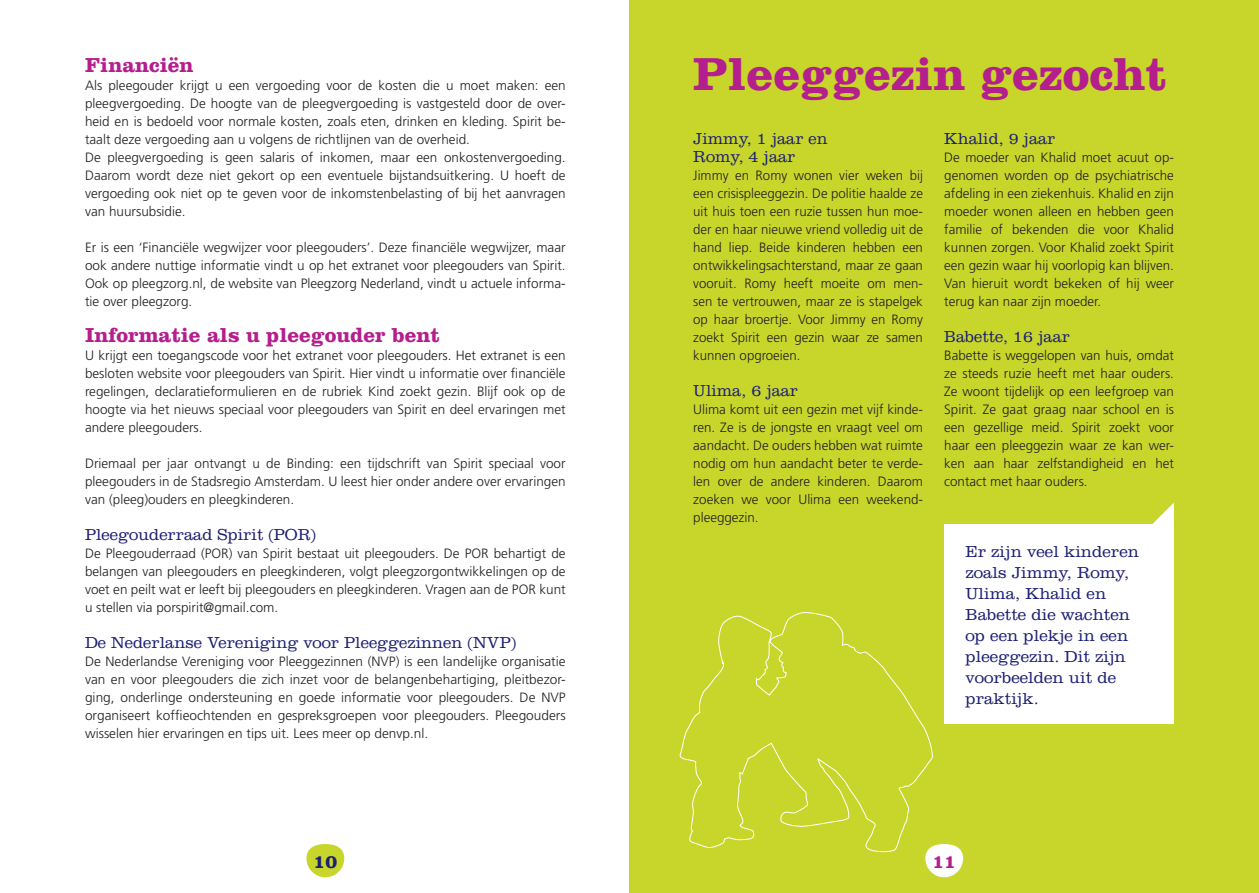
<style>
.page{position:relative;width:1259px;height:893px;background:#fff}
.page>*{position:absolute;margin:0;border:0;box-sizing:border-box;transform-origin:0 0}
.t1{font:700 48px "Clarendon";color:#b41e8d}
.t2{font:700 21px "Clarendon";color:#b41e8d}
.t3{font:700 19.2px "Clarendon";color:#1c2072}
.t4{font:700 19.2px "Clarendon";color:#b41e8d}
.t5{font:300 16.5px/21px "Clarendon";color:#1c2072}
.t6{font:300 13.5px/18px "Frutiger";color:#231f20;text-align:justify}
</style>
<div class="page">
<div style="left:629px;top:0;width:630px;height:893px;background:#c8d62c"></div>
<svg style="left:306px;top:844px;width:38px;height:33px"></svg>
<svg style="left:925px;top:844px;width:38px;height:33px"></svg>
<svg style="left:1152px;top:503px;width:22px;height:21px"></svg>
<div style="left:944px;top:524px;width:230px;height:199px;background:#fff"></div>
<svg style="left:679px;top:612px;width:254px;height:241px"></svg>
<h2 class="t2" style="left:85px;top:52px;width:110px">Financiën</h2>
<p class="t6" style="left:85px;top:76px;width:482px;text-align:left">Als pleegouder krijgt u een vergoeding voor de kosten die u moet maken: een pleegvergoeding. De hoogte van de pleegvergoeding is vastgesteld door de over&shy;heid en is bedoeld voor normale kosten, zoals eten, drinken en kleding. Spirit be&shy;taalt deze vergoeding aan u volgens de richtlijnen van de overheid.<br>De pleegvergoeding is geen salaris of inkomen, maar een onkostenvergoeding.<br>Daarom wordt deze niet gekort op een eventuele bijstandsuitkering. U hoeft de vergoeding ook niet op te geven voor de inkomstenbelasting of bij het aanvragen van huursubsidie.</p>
<p class="t6" style="left:85px;top:238px;width:482px">Er is een ‘Financiële wegwijzer voor pleegouders’. Deze financiële wegwijzer, maar ook andere nuttige informatie vindt u op het extranet voor pleegouders van Spirit.<br>Ook op pleegzorg.nl, de website van Pleegzorg Nederland, vindt u actuele informa&shy;tie over pleegzorg.</p>
<h2 class="t2" style="left:85px;top:322px;width:356px">Informatie als u pleegouder bent</h2>
<p class="t6" style="left:85px;top:346px;width:482px">U krijgt een toegangscode voor het extranet voor pleegouders. Het extranet is een besloten website voor pleegouders van Spirit. Hier vindt u informatie over financiële regelingen, declaratieformulieren en de rubriek Kind zoekt gezin. Blijf ook op de hoogte via het nieuws speciaal voor pleegouders van Spirit en deel ervaringen met andere pleegouders.</p>
<p class="t6" style="left:85px;top:454px;width:482px">Driemaal per jaar ontvangt u de Binding: een tijdschrift van Spirit speciaal voor pleegouders in de Stadsregio Amsterdam. U leest hier onder andere over ervaringen van (pleeg)ouders en pleegkinderen.</p>
<p class="t5" style="left:85px;top:524px;width:232px">Pleegouderraad Spirit (POR)</p>
<p class="t6" style="left:85px;top:544px;width:482px">De Pleegouderraad (POR) van Spirit bestaat uit pleegouders. De POR behartigt de belangen van pleegouders en pleegkinderen, volgt pleegzorgontwikkelingen op de voet en peilt wat er leeft bij pleegouders en pleegkinderen. Vragen aan de POR kunt u stellen via porspirit@gmail.com.</p>
<p class="t5" style="left:85px;top:632px;width:432px">De Nederlanse Vereniging voor Pleeggezinnen (NVP)</p>
<p class="t6" style="left:85px;top:652px;width:482px">De Nederlandse Vereniging voor Pleeggezinnen (NVP) is een landelijke organisatie van en voor pleegouders die zich inzet voor de belangenbehartiging, pleitbezor&shy;ging, onderlinge ondersteuning en goede informatie voor pleegouders. De NVP organiseert koffieochtenden en gespreksgroepen voor pleegouders. Pleegouders wisselen hier ervaringen en tips uit. Lees meer op denvp.nl.</p>
<h1 class="t1" style="left:693px;top:45px;width:475px">Pleeggezin gezocht</h1>
<p class="t5" style="left:693px;top:129px;width:136px;line-height:18px">Jimmy, 1 jaar en<br>Romy, 4 jaar</p>
<p class="t6" style="left:693px;top:166px;width:231px">Jimmy en Romy wonen vier weken bij een crisispleeggezin. De politie haalde ze uit huis toen een ruzie tussen hun moe&shy;der en haar nieuwe vriend volledig uit de hand liep. Beide kinderen hebben een ontwikkelingsachterstand, maar ze gaan vooruit. Romy heeft moeite om men&shy;sen te vertrouwen, maar ze is stapelgek op haar broertje. Voor Jimmy en Romy zoekt Spirit een gezin waar ze samen kunnen opgroeien.</p>
<p class="t5" style="left:693px;top:380px;width:106px">Ulima, 6 jaar</p>
<p class="t6" style="left:693px;top:400px;width:231px">Ulima komt uit een gezin met vijf kinde&shy;ren. Ze is de jongste en vraagt veel om aandacht. De ouders hebben wat ruimte nodig om hun aandacht beter te verde&shy;len over de andere kinderen. Daarom zoeken we voor Ulima een weekend&shy;pleeggezin.</p>
<p class="t5" style="left:944px;top:128px;width:113px">Khalid, 9 jaar</p>
<p class="t6" style="left:944px;top:148px;width:231px">De moeder van Khalid moet acuut op&shy;genomen worden op de psychiatrische afdeling in een ziekenhuis. Khalid en zijn moeder wonen alleen en hebben geen familie of bekenden die voor Khalid kunnen zorgen. Voor Khalid zoekt Spirit een gezin waar hij voorlopig kan blijven.<br>Van hieruit wordt bekeken of hij weer terug kan naar zijn moeder.</p>
<p class="t5" style="left:944px;top:326px;width:127px">Babette, 16 jaar</p>
<p class="t6" style="left:944px;top:346px;width:231px">Babette is weggelopen van huis, omdat ze steeds ruzie heeft met haar ouders.<br>Ze woont tijdelijk op een leefgroep van Spirit. Ze gaat graag naar school en is een gezellige meid. Spirit zoekt voor haar een pleeggezin waar ze kan wer&shy;ken aan haar zelfstandigheid en het contact met haar ouders.</p>
<p class="t5" style="left:965px;top:540px;width:175px">Er zijn veel kinderen zoals Jimmy, Romy,<br>Ulima, Khalid en<br>Babette die wachten op een plekje in een pleeggezin. Dit zijn voorbeelden uit de praktijk.</p>
<h3 class="t3" style="left:314px;top:850px;width:25px">10</h3>
<h3 class="t4" style="left:932px;top:850px;width:25px">11</h3>
</div>
